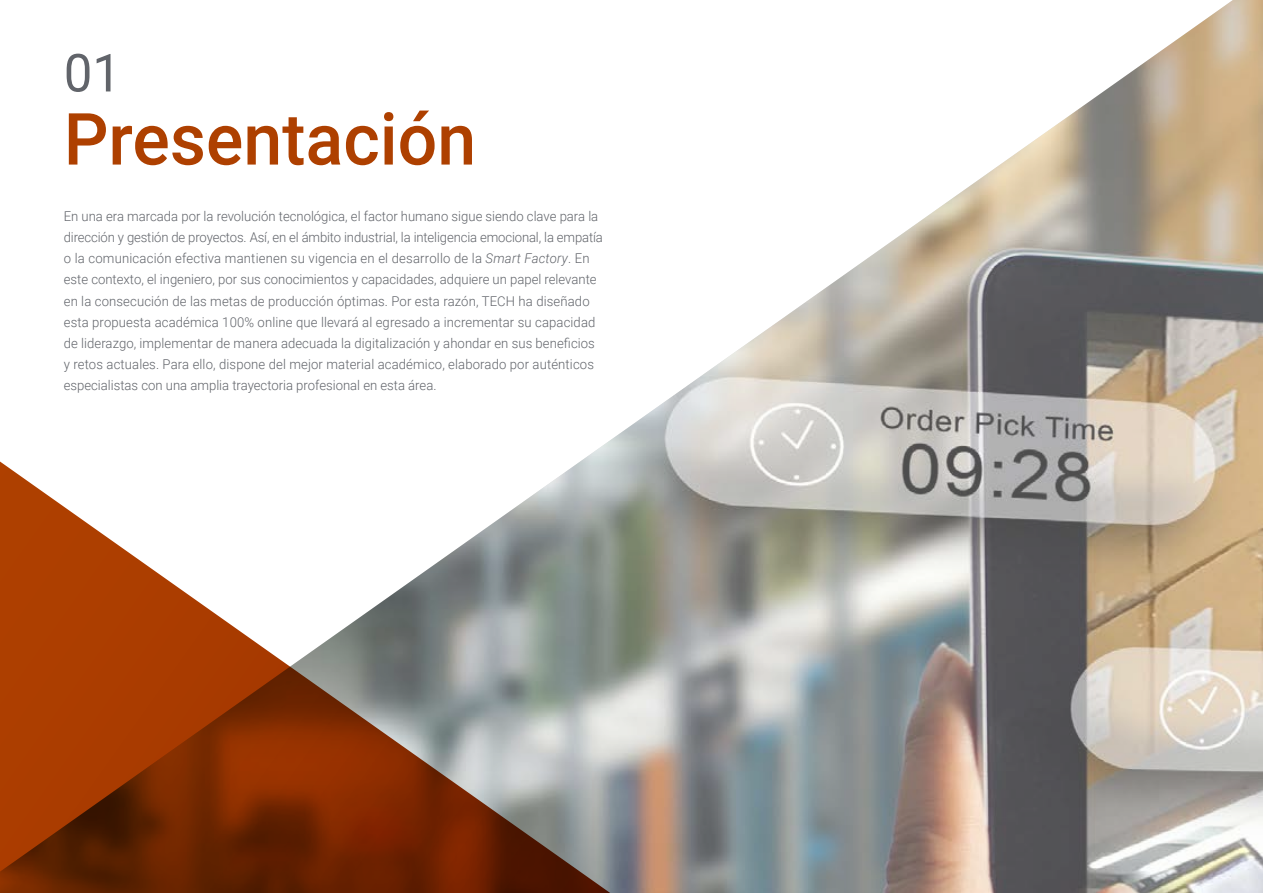
<style>
.page{position:relative;width:1263px;height:893px;background:#fff}
.page>*{position:absolute;margin:0;border:0;box-sizing:border-box;transform-origin:0 0}
.t1{font:500 72px "Roboto";color:#ae4000}
.t2{font:52.5px "Roboto";color:#61646a}
.t3{font:300 13.5px/21px "Roboto";letter-spacing:.005em;color:#61646a}
.s1{font-style:italic}
</style>
<div class="page">
<img style="left:602px;top:0;width:661px;height:893px">
<svg style="left:0;top:446px;width:640px;height:447px"></svg>
<h2 class="t2" style="left:64px;top:36px;width:59px">01</h2>
<h1 class="t1" style="left:64px;top:89px;width:414px">Presentación</h1>
<p class="t3" style="left:64px;top:206px;width:541px">En una era marcada por la revolución tecnológica, el factor humano sigue siendo clave para la dirección y gestión de proyectos. Así, en el ámbito industrial, la inteligencia emocional, la empatía o la comunicación efectiva mantienen su vigencia en el desarrollo de la <span class="s1">Smart Factory</span>. En este contexto, el ingeniero, por sus conocimientos y capacidades, adquiere un papel relevante en la consecución de las metas de producción óptimas. Por esta razón, TECH ha diseñado esta propuesta académica 100% online que llevará al egresado a incrementar su capacidad de liderazgo, implementar de manera adecuada la digitalización y ahondar en sus beneficios y retos actuales. Para ello, dispone del mejor material académico, elaborado por auténticos especialistas con una amplia trayectoria profesional en esta área.</p>
</div>
